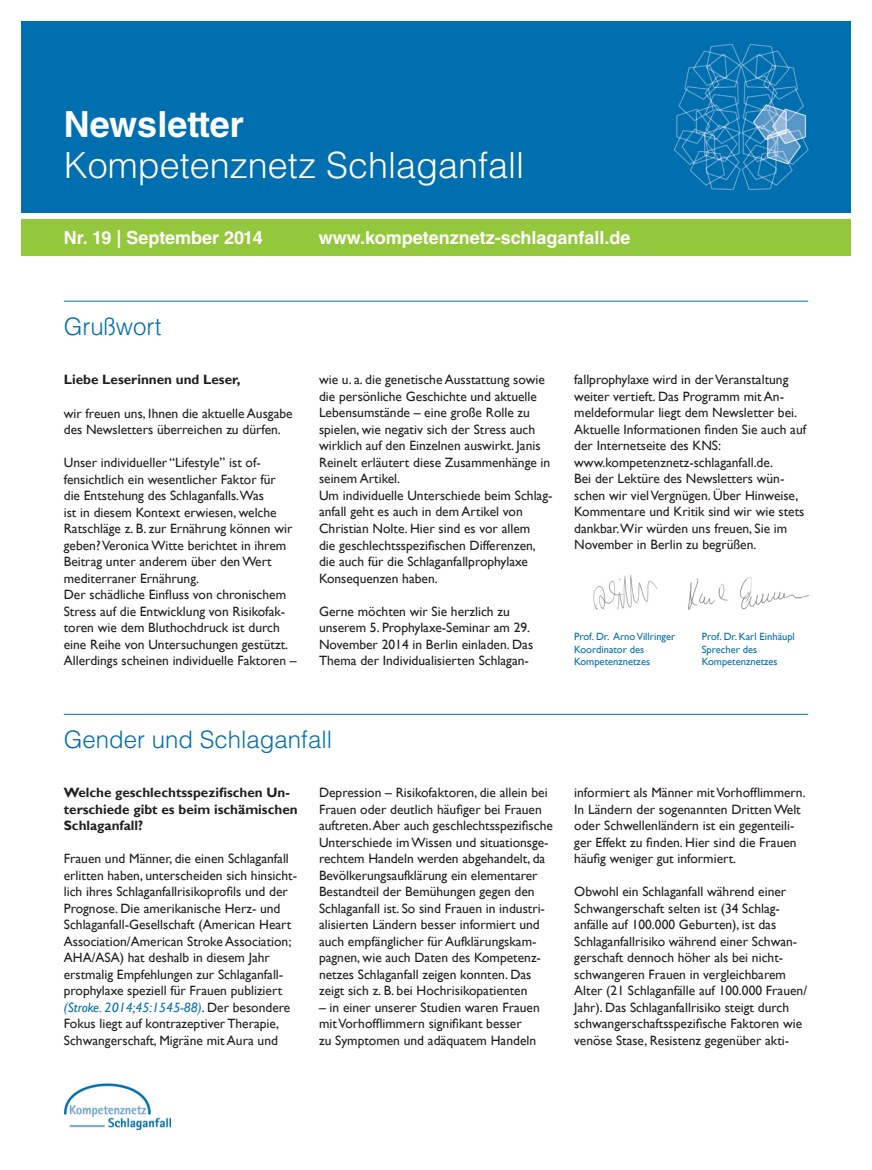
<style>
.page{position:relative;width:872px;height:1170px;background:#fff}
.page>*{position:absolute;margin:0;border:0;box-sizing:border-box;transform-origin:0 0}
.t1{font:300 36px "Helvetica LT Std";color:#fff}
.t2{font:700 36px "Helvetica LT Std";color:#fff}
.t3{font:300 24px "Helvetica LT Std";color:#006faf}
.t4{font:700 18px "Helvetica LT Std";color:#fff}
.t5{font:13.5px/16.5px "Gill Sans";color:#231f20}
.t6{font:700 13.5px/16.5px "Gill Sans";color:#231f20}
.t7{font:10.5px/12.5px "Gill Sans";color:#006faf}
.s1{font-style:italic;color:#006faf}
</style>
<div class="page">
<div style="left:21px;top:21px;width:829px;height:192px;background:#006faf"></div>
<hr style="left:64px;top:714px;width:744px;height:1px;background:#006faf">
<div style="left:21px;top:219px;width:829px;height:36px;background:#94c83c"></div>
<img style="left:593px;top:575px;width:64px;height:35px">
<img style="left:687px;top:577px;width:121px;height:33px">
<img style="left:64px;top:1083px;width:106px;height:46px">
<hr style="left:64px;top:301px;width:744px;height:1px;background:#006faf">
<h1 class="t2" style="left:64px;top:102px;width:181px">Newsletter</h1>
<h1 class="t1" style="left:64px;top:143px;width:462px">Kompetenznetz Schlaganfall</h1>
<h3 class="t4" style="left:64px;top:227px;width:200px">Nr. 19 | September 2014</h3>
<h3 class="t4" style="left:319px;top:227px;width:313px">www.kompetenznetz-schlaganfall.de</h3>
<h2 class="t3" style="left:64px;top:311px;width:99px">Grußwort</h2>
<p class="t6" style="left:64px;top:372px;width:178px">Liebe Leserinnen und Leser,</p>
<p class="t5" style="left:64px;top:405px;width:230px">wir freuen uns, Ihnen die aktuelle Ausgabe des Newsletters überreichen zu dürfen.</p>
<p class="t5" style="left:64px;top:454px;width:234px">Unser individueller “Lifestyle” ist of&shy;fensichtlich ein wesentlicher Faktor für<br>die Entstehung des Schlaganfalls.Was<br>ist in diesem Kontext erwiesen, welche Ratschläge z. B. zur Ernährung können wir geben? Veronica Witte berichtet in ihrem Beitrag unter anderem über den Wert mediterraner Ernährung.<br>Der schädliche Einfluss von chronischem Stress auf die Entwicklung von Risikofak&shy;toren wie dem Bluthochdruck ist durch eine Reihe von Untersuchungen gestützt.<br>Allerdings scheinen individuelle Faktoren –</p>
<p class="t5" style="left:319px;top:372px;width:234px">wie u. a. die genetische Ausstattung sowie die persönliche Geschichte und aktuelle Lebensumstände – eine große Rolle zu spielen, wie negativ sich der Stress auch wirklich auf den Einzelnen auswirkt. Janis Reinelt erläutert diese Zusammenhänge in seinem Artikel.<br>Um individuelle Unterschiede beim Schlag&shy;anfall geht es auch in dem Artikel von Christian Nolte. Hier sind es vor allem<br>die geschlechtsspezifischen Differenzen, die auch für die Schlaganfallprophylaxe Konsequenzen haben.</p>
<p class="t5" style="left:319px;top:603px;width:216px">Gerne möchten wir Sie herzlich zu unserem 5. Prophylaxe-Seminar am 29.<br>November 2014 in Berlin einladen. Das Thema der Individualisierten Schlagan-</p>
<p class="t5" style="left:574px;top:372px;width:233px">fallprophylaxe wird in der Veranstaltung weiter vertieft. Das Programm mit An&shy;meldeformular liegt dem Newsletter bei.<br>Aktuelle Informationen finden Sie auch auf der Internetseite des KNS: www.kompetenznetz-schlaganfall.de.<br>Bei der Lektüre des Newsletters wün&shy;schen wir viel Vergnügen. Über Hinweise, Kommentare und Kritik sind wir wie stets dankbar.Wir würden uns freuen, Sie im November in Berlin zu begrüßen.</p>
<p class="t7" style="left:574px;top:630px;width:103px">Prof. Dr. Arno Villringer<br>Koordinator des<br>Kompetenznetzes</p>
<p class="t7" style="left:702px;top:630px;width:95px">Prof. Dr. Karl Einhäupl<br>Sprecher des<br>Kompetenznetzes</p>
<h2 class="t3" style="left:64px;top:724px;width:270px">Gender und Schlaganfall</h2>
<p class="t6" style="left:64px;top:784px;width:235px">Welche geschlechtsspezifischen Un&shy;terschiede gibt es beim ischämischen<br>Schlaganfall?</p>
<p class="t5" style="left:64px;top:850px;width:235px">Frauen und Männer, die einen Schlaganfall erlitten haben, unterscheiden sich hinsicht&shy;lich ihres Schlaganfallrisikoprofils und der Prognose. Die amerikanische Herz- und Schlaganfall-Gesellschaft (American Heart Association/American Stroke Association; AHA/ASA) hat deshalb in diesem Jahr erstmalig Empfehlungen zur Schlaganfall&shy;prophylaxe speziell für Frauen publiziert <span class="s1">(Stroke. 2014;45:1545-88)</span>. Der besondere Fokus liegt auf kontrazeptiver Therapie, Schwangerschaft, Migräne mit Aura und</p>
<p class="t5" style="left:319px;top:784px;width:235px">Depression – Risikofaktoren, die allein bei Frauen oder deutlich häufiger bei Frauen auftreten. Aber auch geschlechtsspezifische Unterschiede im Wissen und situationsge&shy;rechtem Handeln werden abgehandelt, da Bevölkerungsaufklärung ein elementarer Bestandteil der Bemühungen gegen den Schlaganfall ist. So sind Frauen in industri&shy;alisierten Ländern besser informiert und auch empfänglicher für Aufklärungskam&shy;pagnen, wie auch Daten des Kompetenz&shy;netzes Schlaganfall zeigen konnten. Das zeigt sich z. B. bei Hochrisikopatienten</p>
<p class="t5" style="left:319px;top:998px;width:222px">– in einer unserer Studien waren Frauen mit Vorhofflimmern signifikant besser<br>zu Symptomen und adäquatem Handeln</p>
<p class="t5" style="left:574px;top:784px;width:233px">informiert als Männer mit Vorhofflimmern.<br>In Ländern der sogenannten Dritten Welt oder Schwellenländern ist ein gegenteili&shy;ger Effekt zu finden. Hier sind die Frauen häufig weniger gut informiert.</p>
<p class="t5" style="left:574px;top:883px;width:234px">Obwohl ein Schlaganfall während einer Schwangerschaft selten ist (34 Schlag&shy;anfälle auf 100.000 Geburten), ist das Schlaganfallrisiko während einer Schwan&shy;gerschaft dennoch höher als bei nicht&shy;schwangeren Frauen in vergleichbarem Alter (21 Schlaganfälle auf 100.000 Frauen/ Jahr). Das Schlaganfallrisiko steigt durch schwangerschaftsspezifische Faktoren wie venöse Stase, Resistenz gegenüber akti-</p>
</div>
